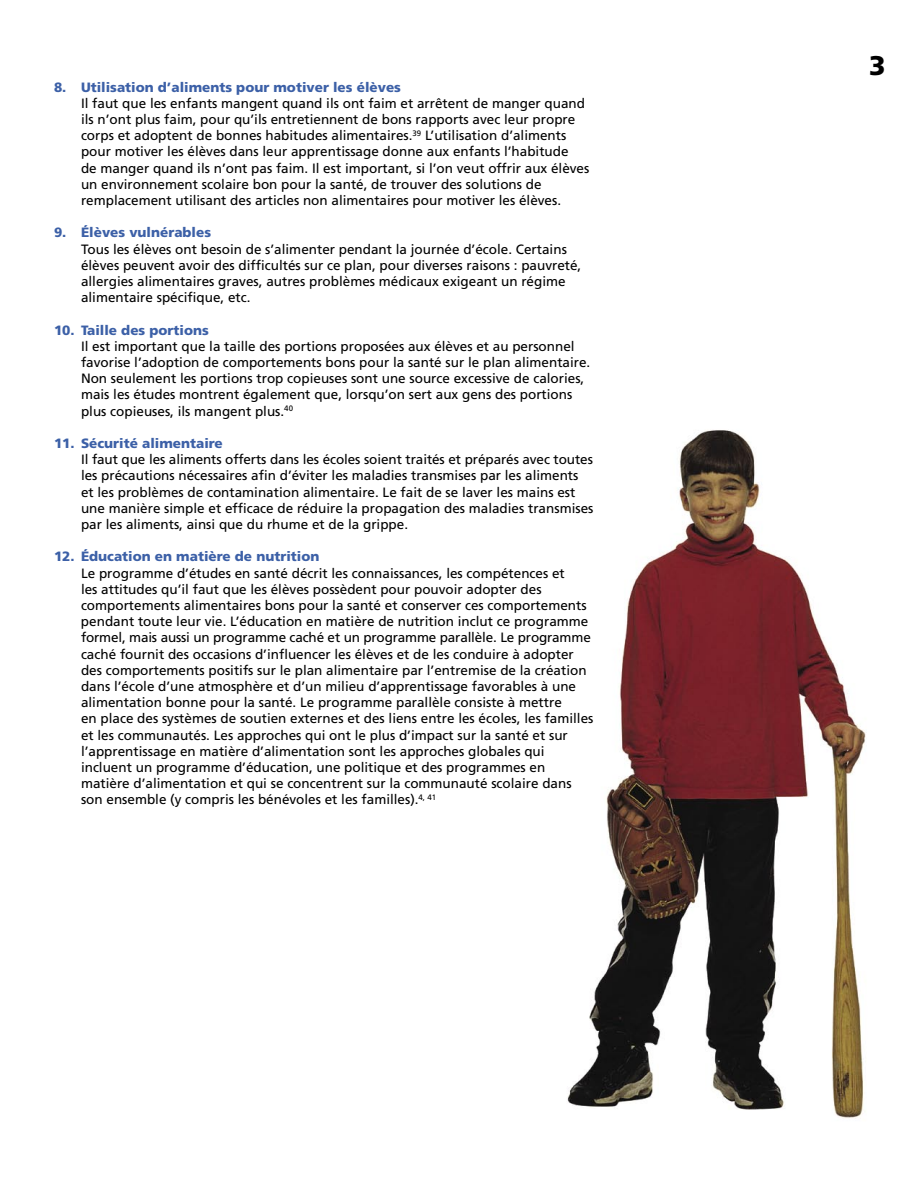
<style>
.page{position:relative;width:918px;height:1188px;background:#fff}
.page>*{position:absolute;margin:0;border:0;box-sizing:border-box;transform-origin:0 0}
.t1{font:900 27px "Frutiger";color:#000}
.t2{font:13.5px/16.2px "Frutiger";color:#000}
.t3{font:900 13.5px "Frutiger";color:#3c60a7}
</style>
<div class="page">
<img style="left:567px;top:430px;width:299px;height:689px">
<p class="t3" style="left:54px;top:79px;width:349px">8. Utilisation d’aliments pour motiver les élèves</p>
<p class="t2" style="left:81px;top:95px;width:510px">Il faut que les enfants mangent quand ils ont faim et arrêtent de manger quand ils n’ont plus faim, pour qu’ils entretiennent de bons rapports avec leur propre corps et adoptent de bonnes habitudes alimentaires.<sup>39</sup> L’utilisation d’aliments pour motiver les élèves dans leur apprentissage donne aux enfants l’habitude<br>de manger quand ils n’ont pas faim. Il est important, si l’on veut offrir aux élèves un environnement scolaire bon pour la santé, de trouver des solutions de remplacement utilisant des articles non alimentaires pour motiver les élèves.</p>
<p class="t3" style="left:54px;top:225px;width:159px">9. Élèves vulnérables</p>
<p class="t2" style="left:81px;top:241px;width:502px">Tous les élèves ont besoin de s’alimenter pendant la journée d’école. Certains élèves peuvent avoir des difficultés sur ce plan, pour diverses raisons : pauvreté, allergies alimentaires graves, autres problèmes médicaux exigeant un régime alimentaire spécifique, etc.</p>
<p class="t3" style="left:54px;top:322px;width:156px">10. Taille des portions</p>
<p class="t2" style="left:81px;top:338px;width:511px">Il est important que la taille des portions proposées aux élèves et au personnel favorise l’adoption de comportements bons pour la santé sur le plan alimentaire.<br>Non seulement les portions trop copieuses sont une source excessive de calories, mais les études montrent également que, lorsqu’on sert aux gens des portions plus copieuses, ils mangent plus.<sup>40</sup></p>
<p class="t3" style="left:54px;top:435px;width:170px">11. Sécurité alimentaire</p>
<p class="t2" style="left:81px;top:452px;width:514px">Il faut que les aliments offerts dans les écoles soient traités et préparés avec toutes les précautions nécessaires afin d’éviter les maladies transmises par les aliments et les problèmes de contamination alimentaire. Le fait de se laver les mains est une manière simple et efficace de réduire la propagation des maladies transmises par les aliments, ainsi que du rhume et de la grippe.</p>
<p class="t3" style="left:54px;top:549px;width:267px">12. Éducation en matière de nutrition</p>
<p class="t2" style="left:81px;top:565px;width:514px">Le programme d’études en santé décrit les connaissances, les compétences et<br>les attitudes qu’il faut que les élèves possèdent pour pouvoir adopter des comportements alimentaires bons pour la santé et conserver ces comportements pendant toute leur vie. L’éducation en matière de nutrition inclut ce programme formel, mais aussi un programme caché et un programme parallèle. Le programme caché fournit des occasions d’influencer les élèves et de les conduire à adopter des comportements positifs sur le plan alimentaire par l’entremise de la création dans l’école d’une atmosphère et d’un milieu d’apprentissage favorables à une alimentation bonne pour la santé. Le programme parallèle consiste à mettre<br>en place des systèmes de soutien externes et des liens entre les écoles, les familles et les communautés. Les approches qui ont le plus d’impact sur la santé et sur l’apprentissage en matière d’alimentation sont les approches globales qui incluent un programme d’éducation, une politique et des programmes en matière d’alimentation et qui se concentrent sur la communauté scolaire dans son ensemble (y compris les bénévoles et les familles).<sup>4,</sup> <sup>41</sup></p>
<h1 class="t1" style="left:869px;top:50px;width:18px">3</h1>
</div>
